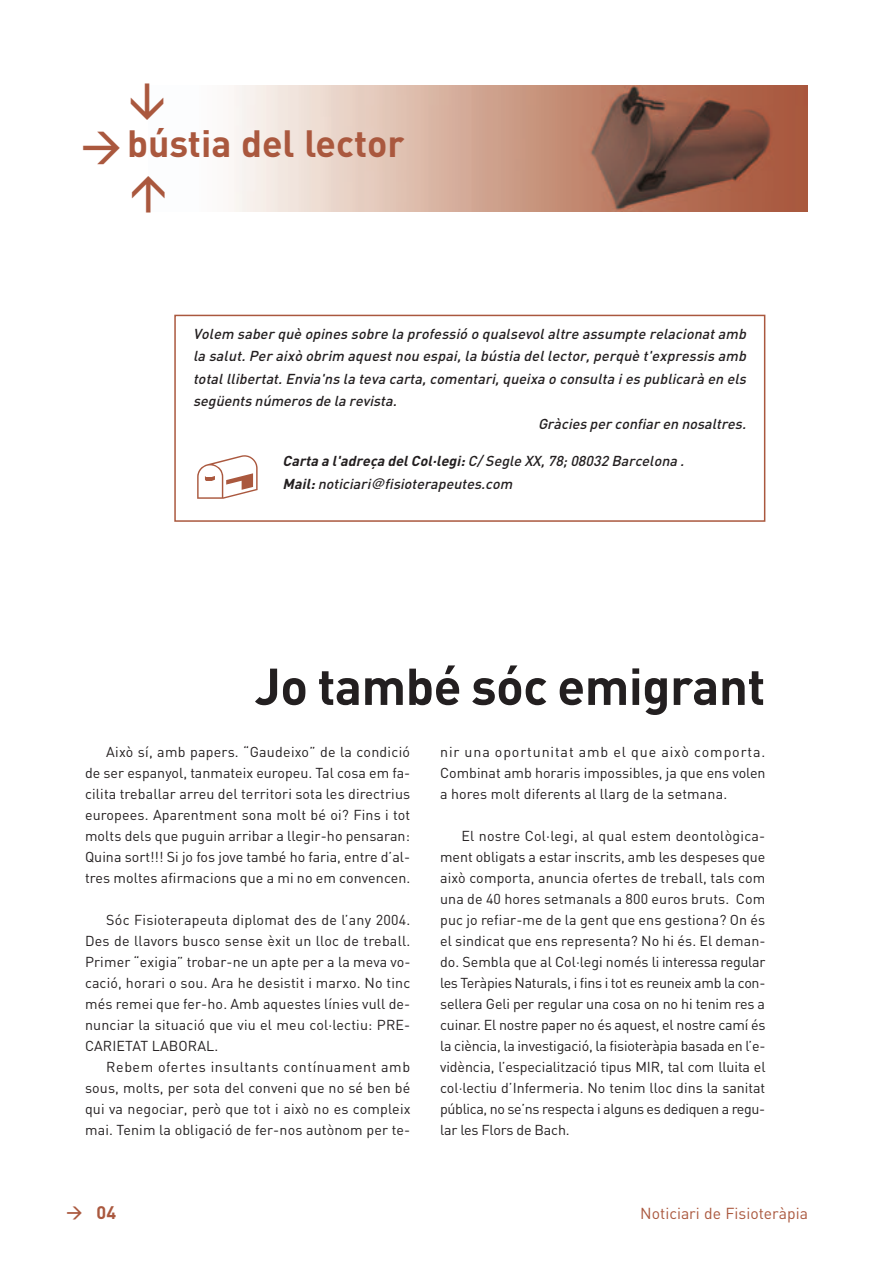
<style>
.page{position:relative;width:893px;height:1263px;background:#fff}
.page>*{position:absolute;margin:0;border:0;box-sizing:border-box;transform-origin:0 0}
.t1{font:700 51px "DIN";letter-spacing:-.01em;color:#231f20}
.t2{font:700 37.5px "DIN";color:#aa583e}
.t3{font:700 18px "DIN";color:#aa583e}
.t4{font:15.75px "DIN";color:#aa583e}
.t5{font:14.25px/21px "DIN";letter-spacing:.005em;color:#231f20;text-align:justify}
.t6{font:italic 500 14.25px/22.5px "DIN";letter-spacing:.005em;color:#231f20}
.s1{font-weight:700}
.s2{font-family:"Eurostile";font-weight:400}
</style>
<div class="page">
<div style="left:174px;top:315px;width:591px;height:207px;border:2px solid #aa583e"></div>
<img style="left:234px;top:85px;width:574px;height:126px">
<h2 class="t2" style="left:127px;top:122px;width:279px">bústia del lector</h2>
<p class="t6" style="left:193px;top:322px;width:558px">Volem saber què opines sobre la professió o qualsevolaltre assumpte relacionatamb</p>
<p class="t6" style="left:193px;top:345px;width:557px">la salut.Per això obrim aquestnou espai,la bústia dellector,perquè t'expressis amb</p>
<p class="t6" style="left:193px;top:367px;width:557px">totalllibertat.Envia'ns la teva carta,comentari,queixa o consulta ies publicarà en els</p>
<p class="t6" style="left:193px;top:390px;width:208px">següents números de la revista.</p>
<p class="t6" style="left:538px;top:412px;width:213px">Gràcies per confiar en nosaltres.</p>
<p class="t6" style="left:283px;top:450px;width:406px"><span class="s1">Carta a l'adreça delCol·legi:</span> C/ Segle XX,78;08032 Barcelona .<br><span class="s1">Mail:</span> noticiari<span class="s2">@</span>fisioterapeutes.com</p>
<h1 class="t1" style="left:255px;top:657px;width:512px">Jo també sóc emigrant</h1>
<p class="t5" style="left:85px;top:742px;width:327px;text-indent:21px">Això sí, amb papers. “Gaudeixo” de la condició de ser espanyol, tanmateix europeu. Tal cosa em fa&shy;cilita treballar arreu del territori sota les directrius europees. Aparentment sona molt bé oi? Fins i tot molts dels que puguin arribar a llegir-ho pensaran:<br>Quina sort!!! Si jo fos jove també ho faria, entre d’al&shy;tres moltes afirmacions que a mi no em convencen.</p>
<p class="t5" style="left:85px;top:910px;width:327px;text-indent:21px">Sóc Fisioterapeuta diplomat des de l’any 2004.<br>Des de llavors busco sense èxit un lloc de treball.<br>Primer “exigia” trobar-ne un apte per a la meva vo&shy;cació, horari o sou. Ara he desistit i marxo. No tinc més remei que fer-ho. Amb aquestes línies vull de&shy;nunciar la situació que viu el meu col·lectiu: PRE-CARIETAT LABORAL.</p>
<p class="t5" style="left:85px;top:1057px;width:327px;text-indent:21px">Rebem ofertes insultants contínuament amb sous, molts, per sota del conveni que no sé ben bé qui va negociar, però que tot i això no es compleix mai. Tenim la obligació de fer-nos autònom per te-</p>
<p class="t5" style="left:440px;top:742px;width:327px">nir una oportunitat amb el que això comporta.<br>Combinat amb horaris impossibles, ja que ens volen a hores molt diferents al llarg de la setmana.</p>
<p class="t5" style="left:440px;top:826px;width:327px;text-indent:21px">El nostre Col·legi, al qual estem deontològica&shy;ment obligats a estar inscrits, amb les despeses que això comporta, anuncia ofertes de treball, tals com una de 40 hores setmanals a 800 euros bruts. Com puc jo refiar-me de la gent que ens gestiona? On és el sindicat que ens representa? No hi és. El deman&shy;do. Sembla que al Col·legi només li interessa regular les Teràpies Naturals, i fins i tot es reuneix amb la con&shy;sellera Geli per regular una cosa on no hi tenim res a cuinar. El nostre paper no és aquest, el nostre camí és la ciència, la investigació, la fisioteràpia basada en l’e&shy;vidència, l’especialització tipus MIR, tal com lluita el col·lectiu d’Infermeria. No tenim lloc dins la sanitat pública, no se’ns respecta i alguns es dediquen a regu&shy;lar les Flors de Bach.</p>
<p class="t3" style="left:97px;top:1202px;width:21px">04</p>
<p class="t4" style="left:640px;top:1204px;width:169px">Noticiari de Fisioteràpia</p>
</div>
